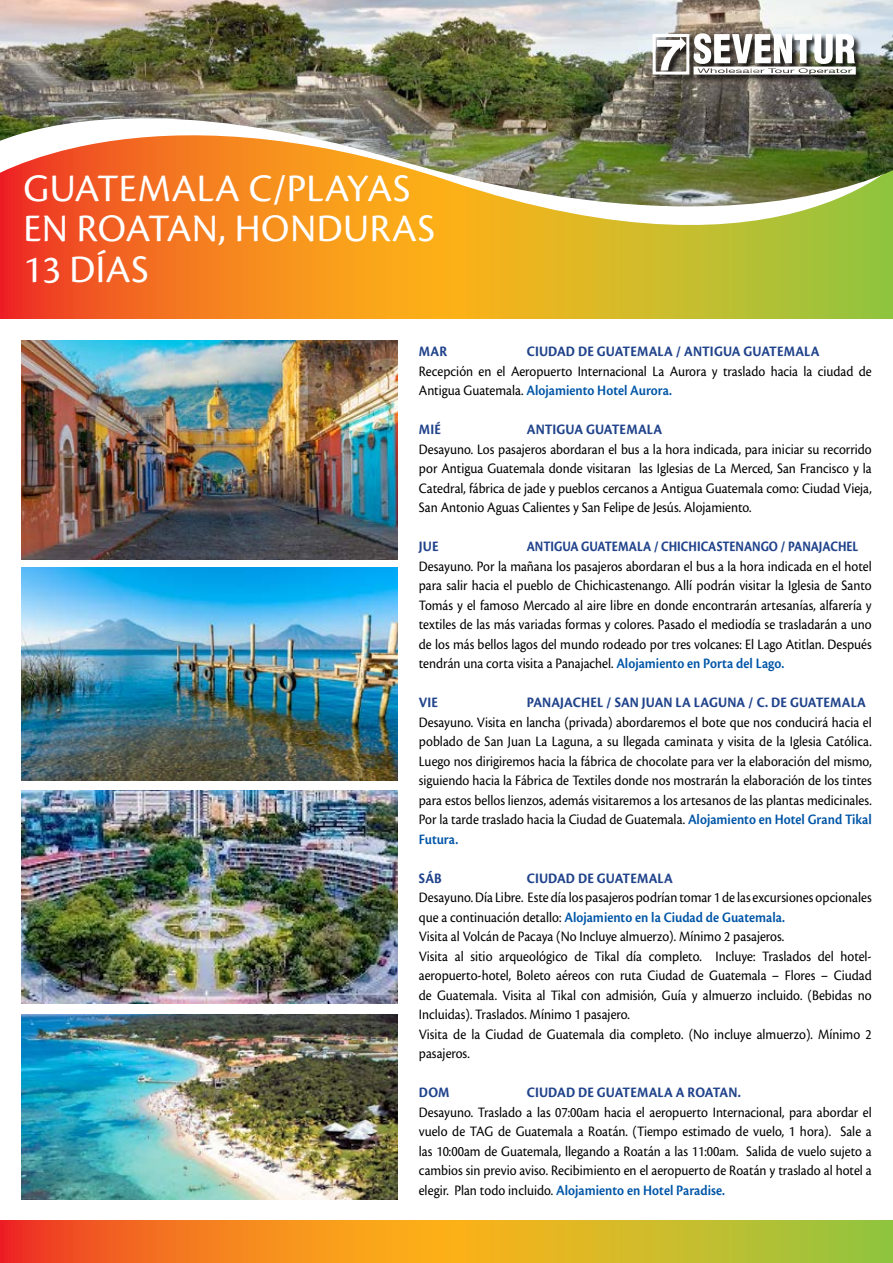
<style>
.page{position:relative;width:893px;height:1263px;background:#fff}
.page>*{position:absolute;margin:0;border:0;box-sizing:border-box;transform-origin:0 0}
.t1{font:40.5px/40.5px "Cronos Pro";letter-spacing:.01em;color:#fff}
.t2{font:15px/19.5px "Cronos Pro";color:#000;text-align:justify;scale:.91 1}
.t3{font:700 15px "Cronos Pro";letter-spacing:.005em;color:#20438b;scale:.91 1}
.t4{font:700 15px "Cronos Pro";letter-spacing:.005em;color:#20438b;scale:.85 1}
.s1{font-weight:600;color:#0055a7}
</style>
<div class="page">
<svg style="left:0;top:296px;width:893px;height:23px;background:#de9b25"></svg>
<svg style="left:0;top:208px;width:893px;height:88px;background:#e29c2d"></svg>
<img style="left:0;top:0;width:893px;height:208px">
<svg style="left:0;top:1220px;width:893px;height:43px;background:#de9b25"></svg>
<img style="left:21px;top:340px;width:377px;height:219px">
<img style="left:21px;top:1014px;width:377px;height:185px">
<div style="left:653px;top:34px;width:211px;height:49px;background:#000;opacity:.77"></div>
<div style="left:653px;top:34px;width:36px;height:41px;border:3px solid #fff"></div>
<svg style="left:657px;top:37px;width:29px;height:33px"></svg>
<svg style="left:694px;top:33px;width:162px;height:42px"></svg>
<img style="left:21px;top:568px;width:377px;height:212px">
<img style="left:21px;top:791px;width:377px;height:213px">
<h1 class="t1" style="left:24px;top:168px;width:413px">guatemala c/playas en roatan, honduras<br>13 días</h1>
<p class="t3" style="left:419px;top:343px;width:32px">MAR</p>
<p class="t3" style="left:527px;top:343px;width:323px">CIUDAD DE GUATEMALA / ANTIGUA GUATEMALA</p>
<p class="t2" style="left:419px;top:361px;width:499px">Recepción en el Aeropuerto Internacional La Aurora y traslado hacia la ciudad de<br>Antigua Guatemala. <span class="s1">Alojamiento Hotel Aurora.</span></p>
<p class="t3" style="left:419px;top:421px;width:60px">MIÉ A</p>
<p class="t3" style="left:536px;top:421px;width:140px">NTIGUA GUATEMALA</p>
<p class="t2" style="left:419px;top:439px;width:499px">Desayuno. Los pasajeros abordaran el bus a la hora indicada, para iniciar su recorrido por Antigua Guatemala donde visitaran las Iglesias de La Merced, San Francisco y la Catedral, fábrica de jade y pueblos cercanos a Antigua Guatemala como: Ciudad Vieja, San Antonio Aguas Calientes y San Felipe de Jesús. Alojamiento.</p>
<p class="t3" style="left:419px;top:538px;width:23px">JUE</p>
<p class="t4" style="left:527px;top:538px;width:392px">ANTIGUA GUATEMALA / CHICHICASTENANGO / PANAJACHEL</p>
<p class="t2" style="left:419px;top:556px;width:499px">Desayuno. Por la mañana los pasajeros abordaran el bus a la hora indicada en el hotel para salir hacia el pueblo de Chichicastenango. Allí podrán visitar la Iglesia de Santo Tomás y el famoso Mercado al aire libre en donde encontrarán artesanías, alfarería y textiles de las más variadas formas y colores. Pasado el mediodía se trasladarán a uno de los más bellos lagos del mundo rodeado por tres volcanes: El Lago Atitlan. Después tendrán una corta visita a Panajachel. <span class="s1">Alojamiento en Porta del Lago.</span></p>
<p class="t3" style="left:419px;top:694px;width:23px">VIE</p>
<p class="t3" style="left:527px;top:694px;width:374px">PANAJACHEL / SAN JUAN LA LAGUNA / C. DE GUATEMALA</p>
<p class="t2" style="left:419px;top:712px;width:499px">Desayuno. Visita en lancha (privada) abordaremos el bote que nos conducirá hacia el poblado de San Juan La Laguna, a su llegada caminata y visita de la Iglesia Católica.<br>Luego nos dirigiremos hacia la fábrica de chocolate para ver la elaboración del mismo, siguiendo hacia la Fábrica de Textiles donde nos mostrarán la elaboración de los tintes para estos bellos lienzos, además visitaremos a los artesanos de las plantas medicinales.<br>Por la tarde traslado hacia la Ciudad de Guatemala. <span class="s1">Alojamiento en Hotel Grand Tikal Futura.</span></p>
<p class="t3" style="left:419px;top:869px;width:27px">SÁB</p>
<p class="t3" style="left:527px;top:869px;width:162px">CIUDAD DE GUATEMALA</p>
<p class="t2" style="left:419px;top:888px;width:499px;text-align:left">Desayuno. Día Libre. Este día los pasajeros podrían tomar 1 de las excursiones opcionales que a continuación detallo: <span class="s1">Alojamiento en la Ciudad de Guatemala.<br></span>Visita al Volcán de Pacaya (No Incluye almuerzo). Mínimo 2 pasajeros.<br>Visita al sitio arqueológico de Tikal día completo. Incluye: Traslados del hotel&shy;aeropuerto-hotel, Boleto aéreos con ruta Ciudad de Guatemala – Flores – Ciudad de Guatemala. Visita al Tikal con admisión, Guía y almuerzo incluido. (Bebidas no Incluidas). Traslados. Mínimo 1 pasajero.<br>Visita de la Ciudad de Guatemala dia completo. (No incluye almuerzo). Mínimo 2 pasajeros.</p>
<p class="t3" style="left:419px;top:1084px;width:35px">DOM</p>
<p class="t3" style="left:527px;top:1084px;width:237px">CIUDAD DE GUATEMALA A ROATAN.</p>
<p class="t2" style="left:419px;top:1102px;width:499px">Desayuno. Traslado a las 07:00am hacia el aeropuerto Internacional, para abordar el vuelo de TAG</p>
<p class="t2" style="left:419px;top:1122px;width:499px;text-indent:79px">de Guatemala a Roatán. (Tiempo estimado de vuelo, 1 hora). Sale a las 10:00am de Guatemala, llegando a Roatán a las 11:00am. Salida de vuelo sujeto a cambios sin previo aviso. Recibimiento en el aeropuerto de Roatán y traslado al hotel a elegir. Plan todo incluido. <span class="s1">Alojamiento en Hotel Paradise.</span></p>
</div>
